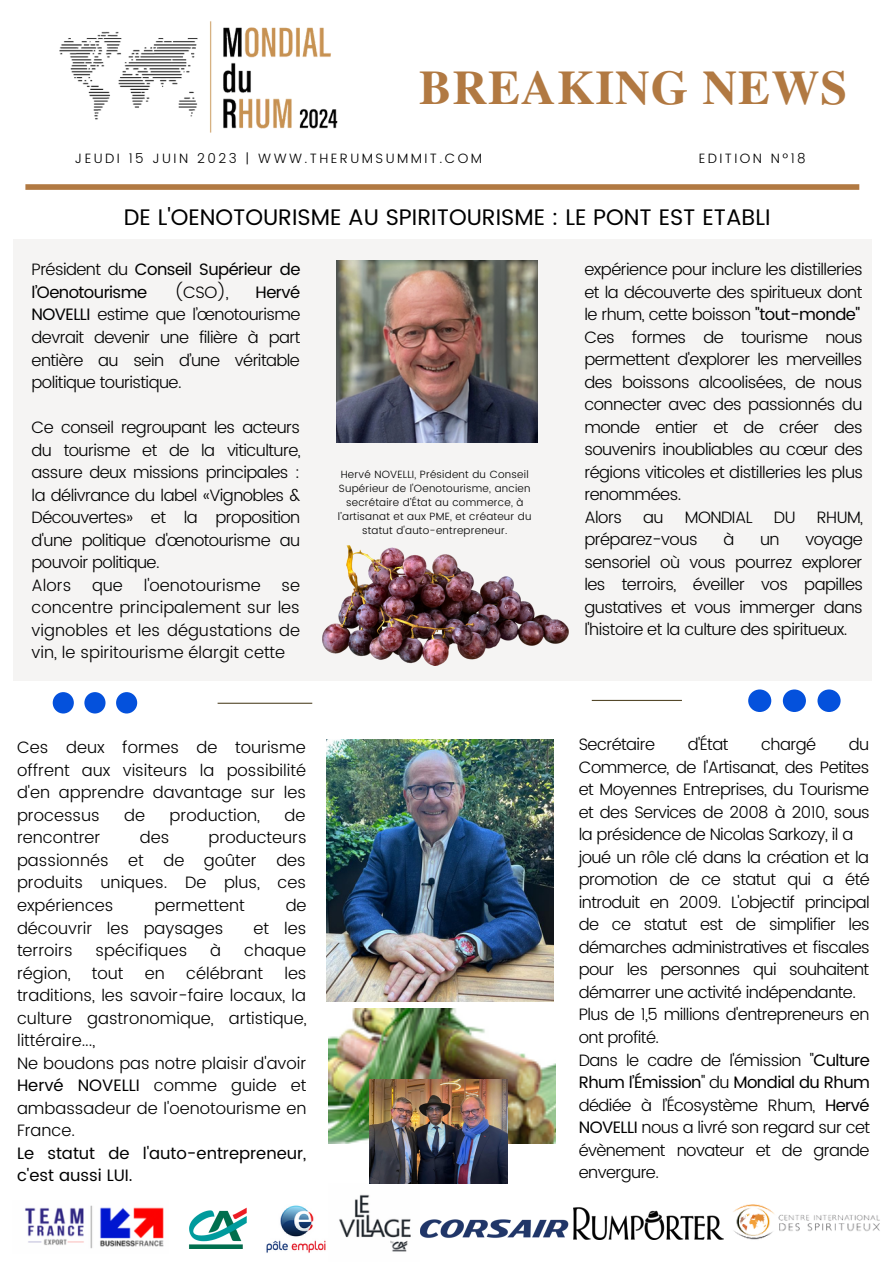
<style>
.page{position:relative;width:894px;height:1264px;background:#fff}
.page>*{position:absolute;margin:0;border:0;box-sizing:border-box;transform-origin:0 0}
.t1{font:700 48px "Te X Gyre Termes";letter-spacing:.02em;color:#b17942}
.t2{font:22.5px "Poppins";color:#000}
.t3{font:300 16.5px/22.5px "Poppins";letter-spacing:-.03em;color:#000;text-align:justify}
.t4{font:300 16.5px "Poppins";color:#000}
.t5{font:16.5px/22.5px "Poppins";color:#000}
.t6{font:16.5px/22.5px "Poppins";letter-spacing:-.035em;color:#000}
.t7{font:300 13.5px "Poppins";letter-spacing:.18em;color:#000}
.t8{font:300 10.5px/14px "Poppins";letter-spacing:.02em;color:#000;text-align:center}
.s1{font-weight:300}
.s2{font-weight:400}
</style>
<div class="page">
<div style="left:25px;top:184px;width:834px;height:6px;background:#b17942"></div>
<div style="left:13px;top:239px;width:858px;height:441px;background:#f5f4f3"></div>
<svg style="left:53px;top:692px;width:84px;height:21px"></svg>
<svg style="left:748px;top:689px;width:92px;height:23px"></svg>
<hr style="left:217px;top:702px;width:95px;height:1px;background:#54482a">
<hr style="left:591px;top:700px;width:90px;height:1px;background:#54482a">
<img style="left:189px;top:1207px;width:58px;height:41px">
<img style="left:420px;top:1219px;width:149px;height:19px">
<img style="left:573px;top:1207px;width:150px;height:32px">
<img style="left:266px;top:1205px;width:60px;height:48px">
<img style="left:59px;top:21px;width:279px;height:112px">
<img style="left:25px;top:1205px;width:139px;height:44px">
<img style="left:733px;top:1204px;width:147px;height:36px">
<img style="left:339px;top:1183px;width:80px;height:69px">
<img style="left:336px;top:261px;width:201px;height:181px">
<img style="left:327px;top:739px;width:226px;height:262px">
<img style="left:322px;top:545px;width:246px;height:121px">
<img style="left:329px;top:1008px;width:226px;height:135px">
<img style="left:369px;top:1079px;width:138px;height:104px">
<p class="t1" style="left:419px;top:50px;width:429px">BREAKING NEWS</p>
<p class="t7" style="left:75px;top:151px;width:408px">JEUDI 15 JUIN 2023 | WWW.THERUMSUMMIT.COM</p>
<p class="t7" style="left:698px;top:151px;width:108px">EDITION Nº18</p>
<p class="t2" style="left:124px;top:204px;width:648px">DE L'OENOTOURISME AU SPIRITOURISME : LE PONT EST ETABLI</p>
<p class="t6" style="left:32px;top:258px;width:270px"><span class="s1">Président du</span> Conseil Supérieur de l’Oenotourisme</p>
<p class="t3" style="left:174px;top:281px;width:56px">(CSO),</p>
<p class="t3" style="left:32px;top:281px;width:270px;text-indent:224px"><span class="s2">Hervé NOVELLI</span> estime que l’œnotourisme devrait devenir une filière à part entière au sein d’une véritable politique touristique.</p>
<p class="t3" style="left:32px;top:416px;width:270px">Ce conseil regroupant les acteurs du tourisme et de la viticulture, assure deux missions principales : la délivrance du label «Vignobles &amp; Découvertes» et la proposition d'une politique d'œnotourisme au pouvoir politique.</p>
<p class="t3" style="left:32px;top:574px;width:41px">Alors</p>
<p class="t3" style="left:92px;top:574px;width:32px">que</p>
<p class="t4" style="left:144px;top:575px;width:119px">l'oenotourisme</p>
<p class="t3" style="left:32px;top:574px;width:270px;text-indent:250px">se concentre principalement sur les vignobles et les dégustations de vin, le spiritourisme élargit cette</p>
<p class="t3" style="left:17px;top:736px;width:290px">Ces deux formes de tourisme offrent aux visiteurs la possibilité d'en apprendre davantage sur les processus</p>
<p class="t3" style="left:124px;top:804px;width:22px">de</p>
<p class="t4" style="left:170px;top:805px;width:92px">production,</p>
<p class="t3" style="left:284px;top:804px;width:22px">de</p>
<p class="t3" style="left:17px;top:826px;width:291px;text-indent:191px">producteurs passionnés et de goûter des produits uniques. De plus, ces expériences</p>
<p class="t4" style="left:17px;top:828px;width:85px">rencontrer</p>
<p class="t3" style="left:140px;top:826px;width:31px">des</p>
<p class="t4" style="left:154px;top:895px;width:92px">permettent</p>
<p class="t3" style="left:285px;top:894px;width:22px">de</p>
<p class="t4" style="left:17px;top:918px;width:208px">découvrir les paysages</p>
<p class="t3" style="left:253px;top:916px;width:54px">et les</p>
<p class="t4" style="left:17px;top:940px;width:57px">terroirs</p>
<p class="t4" style="left:96px;top:940px;width:93px">spécifiques</p>
<p class="t3" style="left:210px;top:939px;width:12px">à</p>
<p class="t3" style="left:244px;top:939px;width:63px">chaque</p>
<p class="t3" style="left:17px;top:961px;width:55px">région,</p>
<p class="t3" style="left:92px;top:961px;width:33px">tout</p>
<p class="t3" style="left:145px;top:961px;width:22px">en</p>
<p class="t4" style="left:186px;top:963px;width:78px">célébrant</p>
<p class="t3" style="left:17px;top:961px;width:291px;text-indent:267px">les traditions, les savoir-faire locaux, la culture gastronomique, artistique, littéraire...,</p>
<p class="t3" style="left:17px;top:1051px;width:291px">Ne boudons pas notre plaisir d'avoir <span class="s2">Hervé NOVELLI</span> comme guide et ambassadeur de l'oenotourisme en France.</p>
<p class="t5" style="left:17px;top:1141px;width:291px">Le statut de l'auto-entrepreneur, c'est aussi LUI.</p>
<p class="t8" style="left:338px;top:468px;width:195px">Hervé NOVELLI, Président du Conseil Supérieur de l'Oenotourisme, ancien secrétaire d’État au commerce, à l’artisanat et aux PME, et créateur du statut d'auto-entrepreneur.</p>
<p class="t3" style="left:584px;top:258px;width:280px">expérience pour inclure les distilleries et la découverte des spiritueux dont le rhum, cette boisson <span class="s2">"tout-monde"</span></p>
<p class="t3" style="left:584px;top:325px;width:280px">Ces formes de tourisme nous permettent d'explorer les merveilles des boissons alcoolisées, de nous connecter avec des passionnés du monde entier et de créer des souvenirs inoubliables au cœur des régions viticoles et distilleries les plus renommées.</p>
<p class="t3" style="left:584px;top:506px;width:39px">Alors</p>
<p class="t3" style="left:643px;top:506px;width:22px">au</p>
<p class="t3" style="left:684px;top:506px;width:69px">MONDIAL</p>
<p class="t3" style="left:773px;top:506px;width:23px">DU</p>
<p class="t3" style="left:816px;top:506px;width:48px">RHUM,</p>
<p class="t3" style="left:584px;top:528px;width:115px">préparez-vous</p>
<p class="t3" style="left:723px;top:528px;width:12px">à</p>
<p class="t3" style="left:759px;top:528px;width:21px">un</p>
<p class="t3" style="left:584px;top:528px;width:280px;text-indent:221px">voyage sensoriel où vous pourrez explorer les terroirs, éveiller vos papilles gustatives et vous immerger dans l'histoire et la culture des spiritueux.</p>
<p class="t3" style="left:578px;top:733px;width:78px">Secrétaire</p>
<p class="t3" style="left:687px;top:733px;width:42px">d'État</p>
<p class="t3" style="left:761px;top:733px;width:56px">chargé</p>
<p class="t3" style="left:578px;top:733px;width:292px;text-indent:270px">du Commerce, de l'Artisanat, des Petites et Moyennes Entreprises, du Tourisme et des Services de 2008 à 2010, sous la présidence de Nicolas Sarkozy, il a</p>
<p class="t3" style="left:578px;top:845px;width:292px">joué un rôle clé dans la création et la promotion de ce statut qui a été introduit en 2009. L'objectif principal de ce statut est de simplifier les démarches administratives et fiscales pour les personnes qui souhaitent démarrer une activité indépendante.</p>
<p class="t3" style="left:578px;top:1003px;width:292px">Plus de 1,5 millions d'entrepreneurs en ont profité.</p>
<p class="t3" style="left:578px;top:1048px;width:293px">Dans le cadre de l'émission "<span class="s2">Culture Rhum l’Émission</span>" du <span class="s2">Mondial du Rhum </span>dédiée à l’Écosystème Rhum, <span class="s2">Hervé NOVELLI</span> nous a livré son regard sur cet évènement novateur et de grande envergure.</p>
</div>
